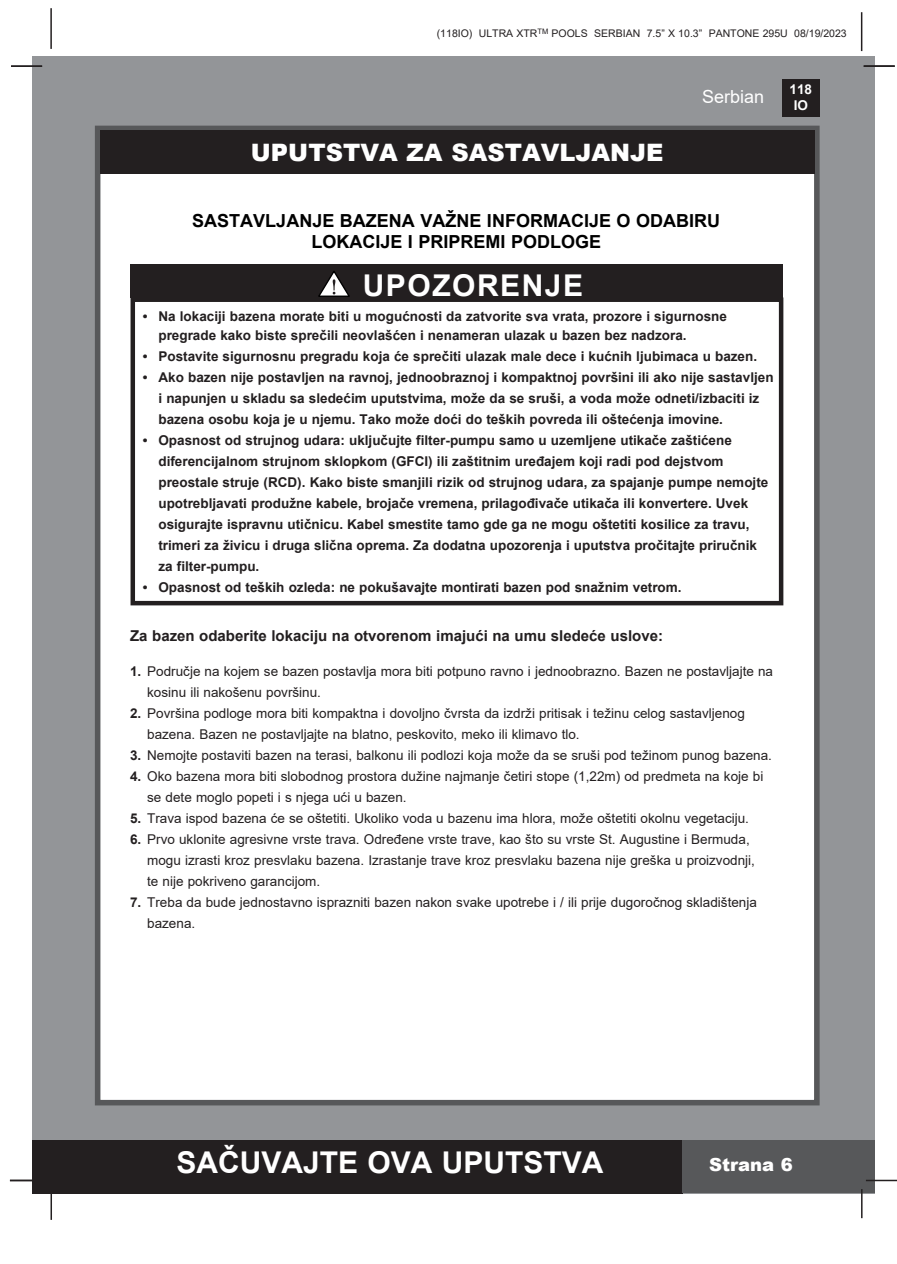
<style>
.page{position:relative;width:897px;height:1264px;background:#fff}
.page>*{position:absolute;margin:0;border:0;box-sizing:border-box;transform-origin:0 0}
.t1{font:700 30px "Arial";color:#fff}
.t2{font:700 30px "Arial";letter-spacing:.05em;color:#fff}
.t3{font:900 24px "Arial";color:#fff}
.t4{font:700 18px "Arial";color:#000}
.t5{font:18px "Arial";color:#fff}
.t6{font:900 18px "Arial";color:#fff}
.t7{font:700 15px "Arial";color:#231f20}
.t8{font:700 13.5px "Arial";color:#231f20}
.t9{font:13.5px "Arial";color:#231f20}
.t10{font:700 13.5px/16.2px "Arial";color:#fff;text-align:center}
.t11{font:10.5px "Arial";color:#231f20}
.s1{font-weight:700}
</style>
<div class="page">
<div style="left:33px;top:56px;width:842px;height:1137px;background:#939598"></div>
<div style="left:782px;top:79px;width:37px;height:38px;background:#231f20"></div>
<hr style="left:50px;top:8px;width:2px;height:41px;background:#231f20">
<hr style="left:860px;top:12px;width:2px;height:39px;background:#231f20">
<div style="left:33px;top:1140px;width:650px;height:53px;background:#231f20"></div>
<div style="left:682px;top:1140px;width:193px;height:53px;background:#57585a"></div>
<hr style="left:865px;top:1179px;width:31px;height:2px;background:#231f20">
<hr style="left:860px;top:1189px;width:2px;height:29px;background:#231f20">
<hr style="left:50px;top:1189px;width:2px;height:31px;background:#231f20">
<div style="left:95px;top:126px;width:724px;height:979px;background:#fff;border:6px solid #57585a"></div>
<div style="left:100px;top:130px;width:714px;height:44px;background:#231f20"></div>
<hr style="left:863px;top:65px;width:31px;height:2px;background:#231f20">
<hr style="left:10px;top:1179px;width:31px;height:2px;background:#231f20">
<hr style="left:11px;top:65px;width:31px;height:2px;background:#231f20">
<div style="left:130px;top:264px;width:653px;height:34px;background:#231f20"></div>
<div style="left:130px;top:297px;width:653px;height:308px;border:4px solid #231f20"></div>
<svg style="left:318px;top:271px;width:32px;height:26px"></svg>
<p class="t11" style="left:437px;top:26px;width:411px">(118IO) ULTRA XTR<sup>TM</sup> POOLS SERBIAN 7.5” X 10.3” PANTONE 295U 08/19/2023</p>
<p class="t3" style="left:251px;top:135px;width:414px">UPUTSTVA ZA SASTAVLJANJE</p>
<h3 class="t5" style="left:702px;top:84px;width:64px">Serbian</h3>
<p class="t10" style="left:789px;top:81px;width:24px">118<br>IO</p>
<p class="t4" style="left:192px;top:208px;width:529px">SASTAVLJANJE BAZENA VAŽNE INFORMACIJE O ODABIRU</p>
<p class="t4" style="left:311px;top:229px;width:291px">LOKACIJE I PRIPREMI PODLOGE</p>
<p class="t2" style="left:363px;top:264px;width:222px">UPOZORENJE</p>
<p class="t8" style="left:143px;top:306px;width:585px">• Na lokaciji bazena morate biti u mogućnosti da zatvorite sva vrata, prozore i sigurnosne</p>
<p class="t8" style="left:158px;top:325px;width:529px">pregrade kako biste sprečili neovlašćen i nenameran ulazak u bazen bez nadzora.</p>
<p class="t8" style="left:143px;top:346px;width:615px">• Postavite sigurnosnu pregradu koja će sprečiti ulazak male dece i kućnih ljubimaca u bazen.</p>
<p class="t8" style="left:143px;top:367px;width:632px">• Ako bazen nije postavljen na ravnoj, jednoobraznoj i kompaktnoj površini ili ako nije sastavljen</p>
<p class="t8" style="left:158px;top:388px;width:602px">i napunjen u skladu sa sledećim uputstvima, može da se sruši, a voda može odneti/izbaciti iz</p>
<p class="t8" style="left:158px;top:409px;width:566px">bazena osobu koja je u njemu. Tako može doći do teških povreda ili oštećenja imovine.</p>
<p class="t8" style="left:143px;top:430px;width:590px">• Opasnost od strujnog udara: uključujte filter-pumpu samo u uzemljene utikače zaštićene</p>
<p class="t8" style="left:158px;top:451px;width:566px">diferencijalnom strujnom sklopkom (GFCI) ili zaštitnim uređajem koji radi pod dejstvom</p>
<p class="t8" style="left:158px;top:472px;width:611px">preostale struje (RCD). Kako biste smanjili rizik od strujnog udara, za spajanje pumpe nemojte</p>
<p class="t8" style="left:158px;top:493px;width:591px">upotrebljavati produžne kabele, brojače vremena, prilagođivače utikača ili konvertere. Uvek</p>
<p class="t8" style="left:158px;top:514px;width:592px">osigurajte ispravnu utičnicu. Kabel smestite tamo gde ga ne mogu oštetiti kosilice za travu,</p>
<p class="t8" style="left:158px;top:535px;width:600px">trimeri za živicu i druga slična oprema. Za dodatna upozorenja i uputstva pročitajte priručnik</p>
<p class="t8" style="left:158px;top:556px;width:102px">za filter-pumpu.</p>
<p class="t8" style="left:143px;top:577px;width:540px">• Opasnost od teških ozleda: ne pokušavajte montirati bazen pod snažnim vetrom.</p>
<p class="t7" style="left:130px;top:625px;width:534px">Za bazen odaberite lokaciju na otvorenom imajući na umu sledeće uslove:</p>
<p class="t9" style="left:130px;top:662px;width:644px"><span class="s1">1.</span> Područje na kojem se bazen postavlja mora biti potpuno ravno i jednoobrazno. Bazen ne postavljajte na</p>
<p class="t9" style="left:147px;top:683px;width:175px">kosinu ili nakošenu površinu.</p>
<p class="t9" style="left:130px;top:704px;width:616px"><span class="s1">2.</span> Površina podloge mora biti kompaktna i dovoljno čvrsta da izdrži pritisak i težinu celog sastavljenog</p>
<p class="t9" style="left:147px;top:725px;width:434px">bazena. Bazen ne postavljajte na blatno, peskovito, meko ili klimavo tlo.</p>
<p class="t9" style="left:130px;top:746px;width:643px"><span class="s1">3.</span> Nemojte postaviti bazen na terasi, balkonu ili podlozi koja može da se sruši pod težinom punog bazena.</p>
<p class="t9" style="left:130px;top:767px;width:634px"><span class="s1">4.</span> Oko bazena mora biti slobodnog prostora dužine najmanje četiri stope (1,22m) od predmeta na koje bi</p>
<p class="t9" style="left:147px;top:788px;width:261px">se dete moglo popeti i s njega ući u bazen.</p>
<p class="t9" style="left:130px;top:809px;width:620px"><span class="s1">5.</span> Trava ispod bazena će se oštetiti. Ukoliko voda u bazenu ima hlora, može oštetiti okolnu vegetaciju.</p>
<p class="t9" style="left:130px;top:830px;width:621px"><span class="s1">6.</span> Prvo uklonite agresivne vrste trava. Određene vrste trave, kao što su vrste St. Augustine i Bermuda,</p>
<p class="t9" style="left:147px;top:851px;width:609px">mogu izrasti kroz presvlaku bazena. Izrastanje trave kroz presvlaku bazena nije greška u proizvodnji,</p>
<p class="t9" style="left:147px;top:872px;width:174px">te nije pokriveno garancijom.</p>
<p class="t9" style="left:130px;top:893px;width:628px"><span class="s1">7.</span> Treba da bude jednostavno isprazniti bazen nakon svake upotrebe i / ili prije dugoročnog skladištenja</p>
<p class="t9" style="left:147px;top:914px;width:50px">bazena.</p>
<h1 class="t1" style="left:176px;top:1141px;width:428px">SAČUVAJTE OVA UPUTSTVA</h1>
<h3 class="t6" style="left:709px;top:1151px;width:85px">Strana 6</h3>
</div>
